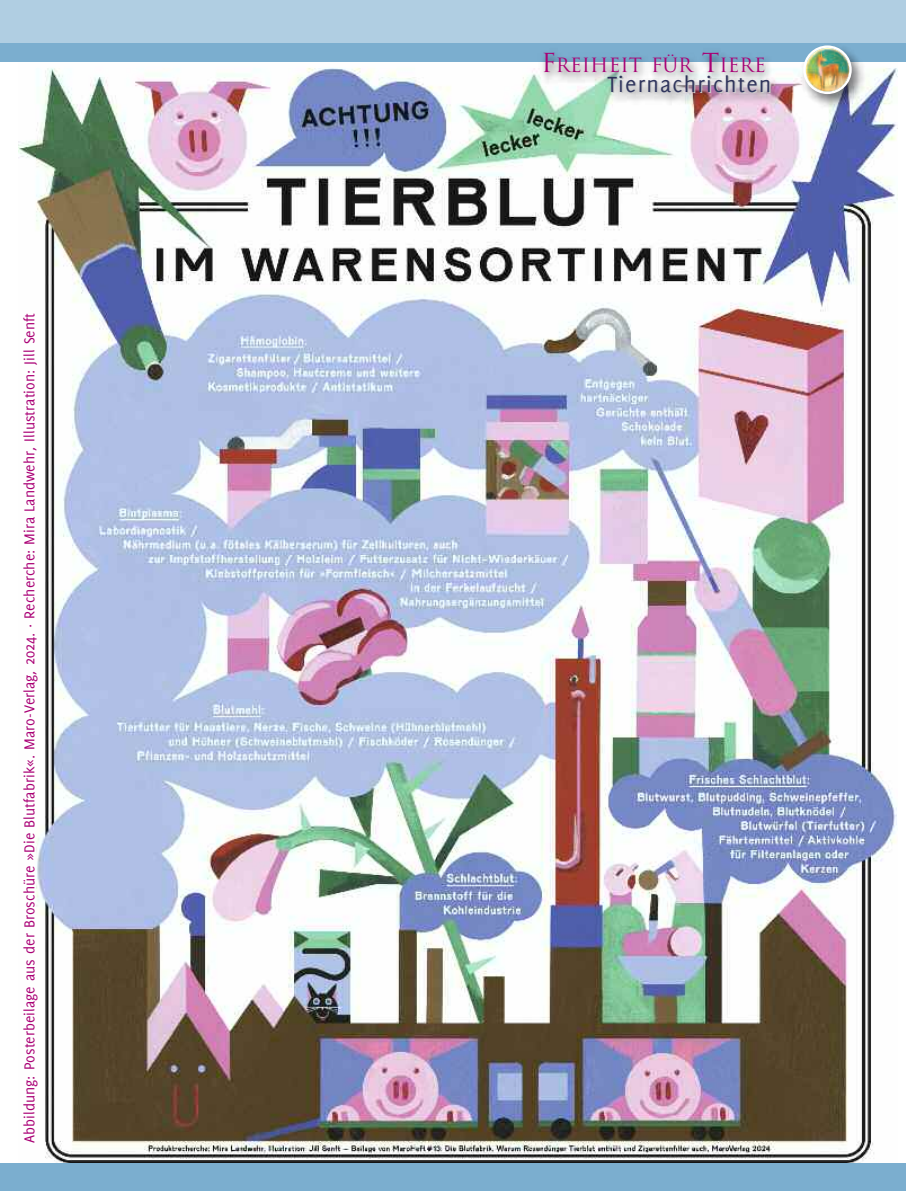
<style>
.page{position:relative;width:906px;height:1191px;background:#fff}
.page>*{position:absolute;margin:0;border:0;box-sizing:border-box;transform-origin:0 0}
.t1{font:24px "Delicious";letter-spacing:.05em;color:#30365e}
.t2{font:19.2px "Trajan";color:#a90075}
.t3{font:15.75px "Delicious";color:#a90075}
.s1{font-size:25.5px}
</style>
<div class="page">
<img style="left:18px;top:61px;width:879px;height:1102px">
<div style="left:0;top:1163px;width:906px;height:28px;background:#7baecf"></div>
<div style="left:0;top:0;width:906px;height:44px;background:#b0cee2"></div>
<div style="left:0;top:43px;width:906px;height:18px;background:#7baecf"></div>
<img style="left:213px;top:64px;width:582px;height:68px">
<img style="left:496px;top:53px;width:300px;height:54px">
<img style="left:796px;top:53px;width:75px;height:61px">
<img style="left:803px;top:45px;width:48px;height:49px">
<p class="t3" style="left:23px;top:1142px;width:831px;rotate:-90deg">Abbildung: Posterbeilage aus der Broschüre »Die Blutfabrik«. Maro-Verlag, 2024. · Recherche: Mira Landwehr, Illustration: Jill Senft</p>
<p class="t2" style="left:541px;top:54px;width:226px"><span class="s1">F</span>REIHEIT FÜR <span class="s1">T</span>IERE</p>
<h1 class="t1" style="left:607px;top:75px;width:165px">Tiernachrichten</h1>
</div>
